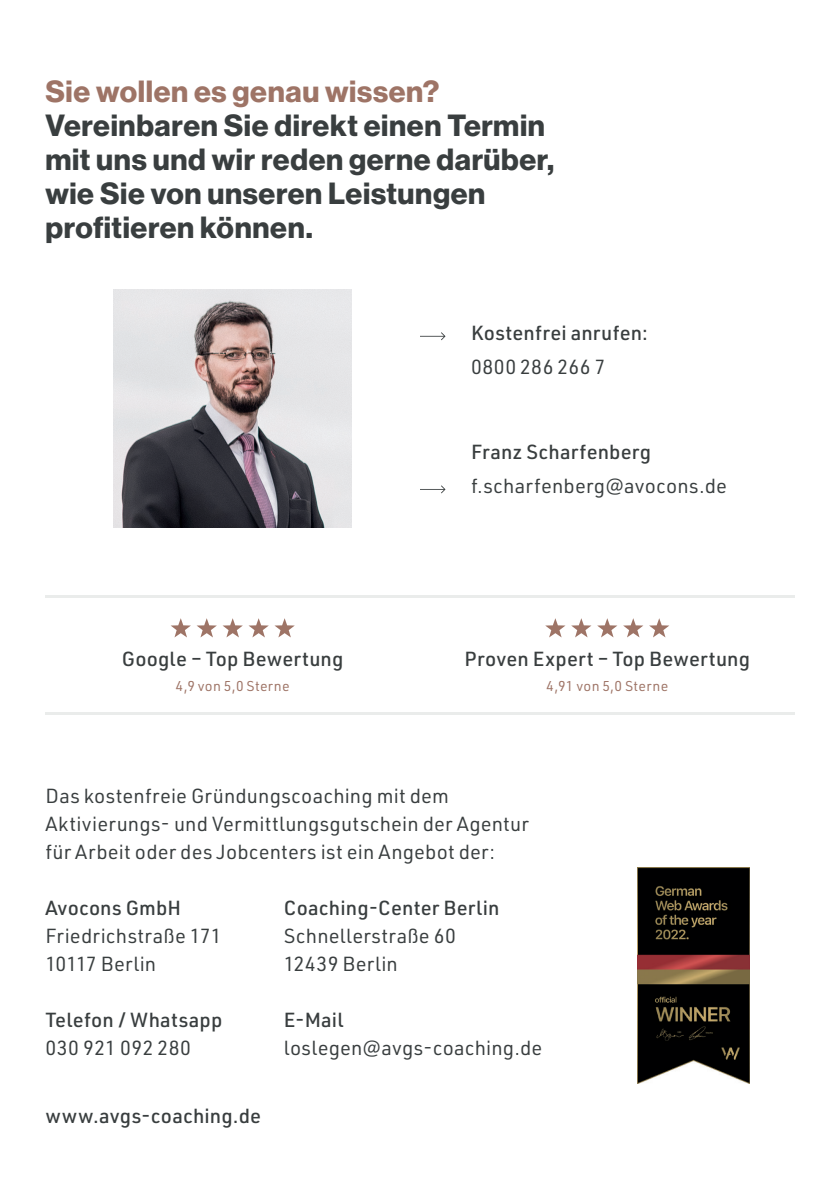
<style>
.page{position:relative;width:840px;height:1191px;background:#fff}
.page>*{position:absolute;margin:0;border:0;box-sizing:border-box;transform-origin:0 0}
.t1{font:30px/34px "N Haas Grotesk DS Pro 75 Bd";letter-spacing:.02em;color:#393e3f}
.t2{font:30px "N Haas Grotesk DS Pro 75 Bd";letter-spacing:.02em;color:#9e7466}
.t3{font:20px/28px "URWDIN";letter-spacing:.01em;color:#393e3f}
.t4{font:500 20px "URWDIN";letter-spacing:.01em;color:#393e3f}
.t5{font:20px "URWDIN";letter-spacing:.03em;color:#393e3f}
.t6{font:14px "URWDIN";letter-spacing:.025em;color:#9e7466}
</style>
<div class="page">
<img style="left:637px;top:867px;width:111px;height:216px">
<svg style="left:420px;top:485px;width:25px;height:8px"></svg>
<svg style="left:420px;top:332px;width:25px;height:8px"></svg>
<img style="left:113px;top:289px;width:238px;height:238px">
<hr style="left:45px;top:595px;width:749px;height:3px;background:#eaeceb">
<hr style="left:45px;top:711px;width:749px;height:3px;background:#eaeceb">
<svg style="left:171px;top:618px;width:123px;height:19px"></svg>
<svg style="left:545px;top:618px;width:20px;height:19px"></svg>
<svg style="left:571px;top:618px;width:98px;height:19px"></svg>
<p class="t2" style="left:45px;top:74px;width:395px">Sie wollen es genau wissen?</p>
<p class="t1" style="left:45px;top:109px;width:510px">Vereinbaren Sie direkt einen Termin mit uns und wir reden gerne darüber, wie Sie von unseren Leistungen</p>
<p class="t1" style="left:45px;top:211px;width:269px">profitieren können.</p>
<p class="t4" style="left:471px;top:320px;width:178px">Kostenfrei anrufen:</p>
<p class="t5" style="left:471px;top:354px;width:136px">0800 286 266 7</p>
<p class="t4" style="left:122px;top:646px;width:223px">Google – Top Bewertung</p>
<p class="t6" style="left:175px;top:676px;width:115px">4,9 von 5,0 Sterne</p>
<p class="t4" style="left:471px;top:439px;width:182px">Franz Scharfenberg</p>
<p class="t3" style="left:471px;top:472px;width:257px">f.scharfenberg@avocons.de</p>
<p class="t4" style="left:464px;top:646px;width:287px">Proven Expert – Top Bewertung</p>
<p class="t6" style="left:546px;top:676px;width:123px">4,91 von 5,0 Sterne</p>
<p class="t3" style="left:45px;top:781px;width:485px">Das kostenfreie Gründungscoaching mit dem<br>Aktivierungs- und Vermittlungsgutschein der Agentur für Arbeit oder des Jobcenters ist ein Angebot der:</p>
<p class="t4" style="left:45px;top:894px;width:137px">Avocons GmbH</p>
<p class="t3" style="left:45px;top:921px;width:177px">Friedrichstraße 171</p>
<p class="t3" style="left:45px;top:949px;width:112px">10117 Berlin</p>
<p class="t4" style="left:283px;top:894px;width:217px">Coaching-Center Berlin</p>
<p class="t3" style="left:283px;top:921px;width:174px">Schnellerstraße 60</p>
<p class="t3" style="left:283px;top:949px;width:116px">12439 Berlin</p>
<p class="t4" style="left:45px;top:1006px;width:178px">Telefon / Whatsapp</p>
<p class="t5" style="left:45px;top:1034px;width:147px">030 921 092 280</p>
<p class="t4" style="left:45px;top:1102px;width:217px">www.avgs-coaching.de</p>
<p class="t4" style="left:283px;top:1006px;width:61px">E-Mail</p>
<p class="t3" style="left:283px;top:1033px;width:260px">loslegen@avgs-coaching.de</p>
</div>
